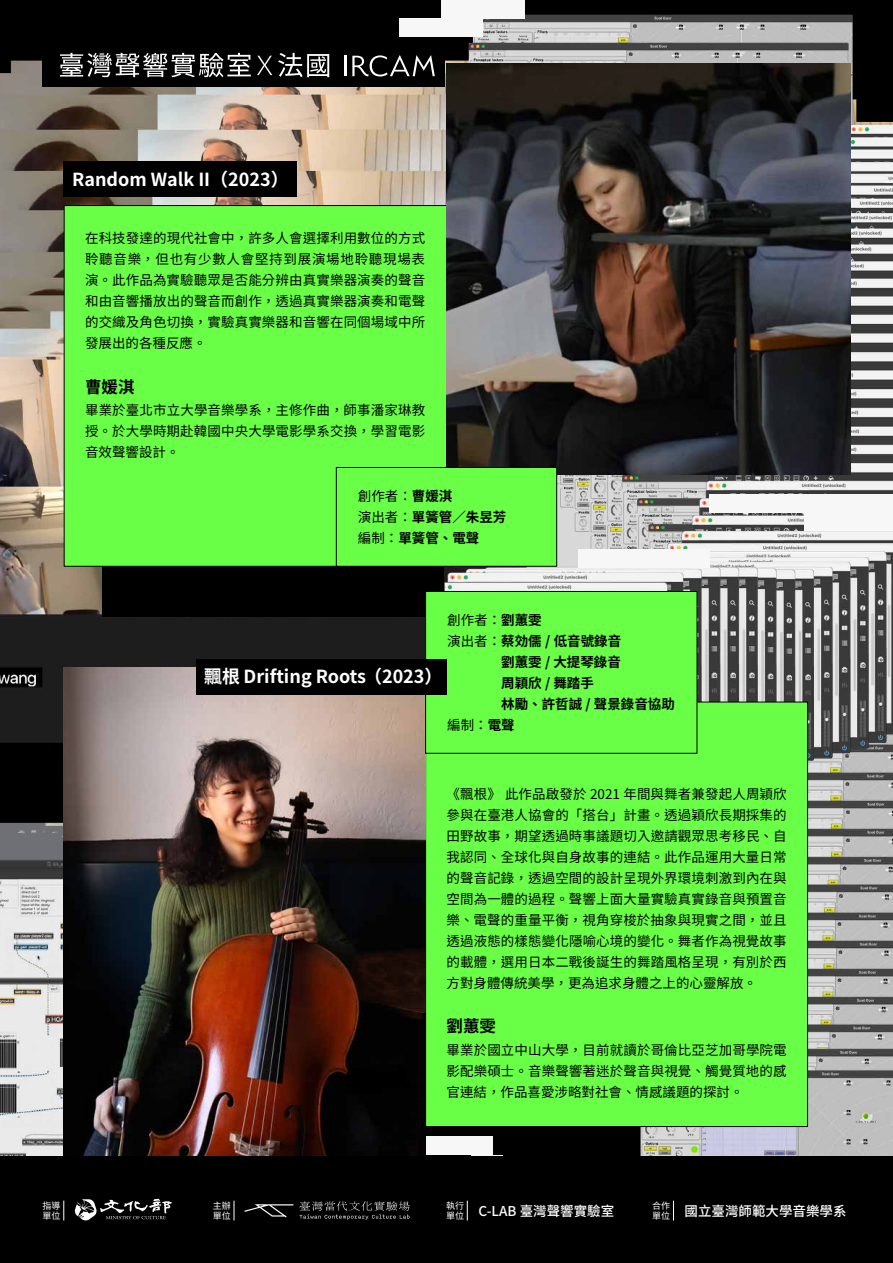
<style>
.page{position:relative;width:893px;height:1263px;background:#fff}
.page>*{position:absolute;margin:0;border:0;box-sizing:border-box;transform-origin:0 0}
.t1{font:700 18px "Noto Sans CJ Ktc";color:#fff}
.t2{font:700 16.5px "Noto Sans CJ Ktc";color:#000}
.t3{font:13.5px/21px "Noto Sans CJ Ktc";letter-spacing:.01em;color:#000;text-align:justify}
.t4{font:700 13.5px/21px "Noto Sans CJ Ktc";color:#000}
.t5{font:500 13.5px "Noto Sans CJ Ktc";color:#fff}
.t6{font:9px/10.8px "Noto Sans CJ Ktc";color:#fff}
.s1{font-weight:400}
.s2{font-weight:700}
</style>
<div class="page">
<img style="left:0;top:0;width:893px;height:1157px">
<div style="left:399px;top:18px;width:84px;height:19px;background:#f7f7f7"></div>
<div style="left:441px;top:0;width:83px;height:18px;background:#f7f7f7"></div>
<div style="left:709px;top:494px;width:184px;height:19px;background:#f7f7f7"></div>
<div style="left:804px;top:513px;width:89px;height:18px;background:#f7f7f7"></div>
<div style="left:578px;top:549px;width:131px;height:19px;background:#f7f7f7"></div>
<div style="left:471px;top:1155px;width:32px;height:18px;background:#000"></div>
<div style="left:361px;top:1137px;width:132px;height:18px;background:#f7f7f7"></div>
<div style="left:103px;top:360px;width:341px;height:257px;background:#000"></div>
<div style="left:64px;top:205px;width:446px;height:362px;background:#69ff47;border:1px solid #000"></div>
<div style="left:425px;top:702px;width:383px;height:425px;background:#69ff47;border:1px solid #000"></div>
<img style="left:446px;top:64px;width:404px;height:410px">
<img style="left:64px;top:668px;width:361px;height:489px">
<div style="left:336px;top:467px;width:221px;height:99px;background:#69ff47"></div>
<div style="left:336px;top:467px;width:221px;height:100px;border:1px solid #000"></div>
<div style="left:426px;top:591px;width:271px;height:162px;background:#69ff47"></div>
<div style="left:425px;top:591px;width:272px;height:163px;border:1px solid #000"></div>
<div style="left:64px;top:162px;width:233px;height:35px;background:#000"></div>
<div style="left:0;top:1157px;width:893px;height:106px;background:#000"></div>
<svg style="left:64px;top:1201px;width:1px;height:19px"></svg>
<svg style="left:74px;top:1199px;width:98px;height:22px"></svg>
<svg style="left:234px;top:1201px;width:1px;height:19px"></svg>
<svg style="left:299px;top:1201px;width:111px;height:19px"></svg>
<svg style="left:244px;top:1204px;width:49px;height:13px"></svg>
<svg style="left:467px;top:1201px;width:1px;height:19px"></svg>
<svg style="left:673px;top:1201px;width:1px;height:19px"></svg>
<div style="left:43px;top:43px;width:402px;height:44px;background:#000"></div>
<svg style="left:60px;top:53px;width:191px;height:24px"></svg>
<svg style="left:257px;top:56px;width:15px;height:19px"></svg>
<svg style="left:278px;top:53px;width:51px;height:24px"></svg>
<hr style="left:344px;top:56px;width:2px;height:20px;background:#fff">
<svg style="left:352px;top:55px;width:83px;height:21px"></svg>
<div style="left:196px;top:659px;width:250px;height:35px;background:#000"></div>
<h1 class="t1" style="left:72px;top:169px;width:218px">Random Walk II（2023）</h1>
<p class="t3" style="left:85px;top:228px;width:342px">在科技發達的現代社會中，許多人會選擇利用數位的方式聆聽音樂，但也有少數人會堅持到展演場地聆聽現場表演。此作品為實驗聽眾是否能分辨由真實樂器演奏的聲音和由音響播放出的聲音而創作，透過真實樂器演奏和電聲的交織及角色切換，實驗真實樂器和音響在同個場域中所發展出的各種反應。</p>
<p class="t2" style="left:85px;top:377px;width:51px">曹媛淇</p>
<p class="t3" style="left:85px;top:400px;width:342px">畢業於臺北市立大學音樂學系，主修作曲，師事潘家琳教授。於大學時期赴韓國中央大學電影學系交換，學習電影音效聲響設計。</p>
<p class="t4" style="left:358px;top:486px;width:150px"><span class="s1">創作者：</span>曹媛淇<br><span class="s1">演出者：</span>單簧管／朱昱芳<span class="s1">編制：</span>單簧管、電聲</p>
<h1 class="t1" style="left:204px;top:667px;width:240px">飄根 Drifting Roots（2023）</h1>
<p class="t3" style="left:447px;top:610px;width:96px">創作者：<span class="s2">劉蕙雯</span></p>
<p class="t4" style="left:447px;top:631px;width:175px"><span class="s1">演出者：</span>蔡効儒 / 低音號錄音</p>
<p class="t4" style="left:501px;top:652px;width:121px">劉蕙雯 / 大提琴錄音</p>
<p class="t4" style="left:501px;top:673px;width:94px">周穎欣 / 舞踏手</p>
<p class="t4" style="left:501px;top:694px;width:175px">林勵、許哲誠 / 聲景錄音協助</p>
<p class="t3" style="left:447px;top:715px;width:69px">編制：<span class="s2">電聲</span></p>
<p class="t3" style="left:446px;top:783px;width:342px">《飄根》此作品啟發於 2021 年間與舞者兼發起人周穎欣參與在臺港人協會的「搭台」計畫。透過穎欣長期採集的田野故事，期望透過時事議題切入邀請觀眾思考移民、自我認同、全球化與自身故事的連結。此作品運用大量日常的聲音記錄，透過空間的設計呈現外界環境刺激到內在與空間為一體的過程。聲響上面大量實驗真實錄音與預置音樂、電聲的重量平衡，視角穿梭於抽象與現實之間，並且透過液態的樣態變化隱喻心境的變化。舞者作為視覺故事的載體，選用日本二戰後誕生的舞踏風格呈現，有別於西方對身體傳統美學，更為追求身體之上的心靈解放。</p>
<p class="t2" style="left:446px;top:1017px;width:51px">劉蕙雯</p>
<p class="t3" style="left:446px;top:1040px;width:342px">畢業於國立中山大學，目前就讀於哥倫比亞芝加哥學院電影配樂碩士。音樂聲響著迷於聲音與視覺、觸覺質地的感官連結，作品喜愛涉略對社會、情感議題的探討。</p>
<p class="t6" style="left:43px;top:1200px;width:19px">指導單位</p>
<p class="t6" style="left:213px;top:1200px;width:19px">主辦單位</p>
<p class="t6" style="left:446px;top:1200px;width:19px">執行</p>
<p class="t5" style="left:446px;top:1203px;width:170px"><sub>單位</sub> C-LAB 臺灣聲響實驗室</p>
<p class="t6" style="left:652px;top:1200px;width:19px">合作</p>
<p class="t5" style="left:652px;top:1203px;width:196px"><sub>單位</sub> 國立臺灣師範大學音樂學系</p>
</div>
